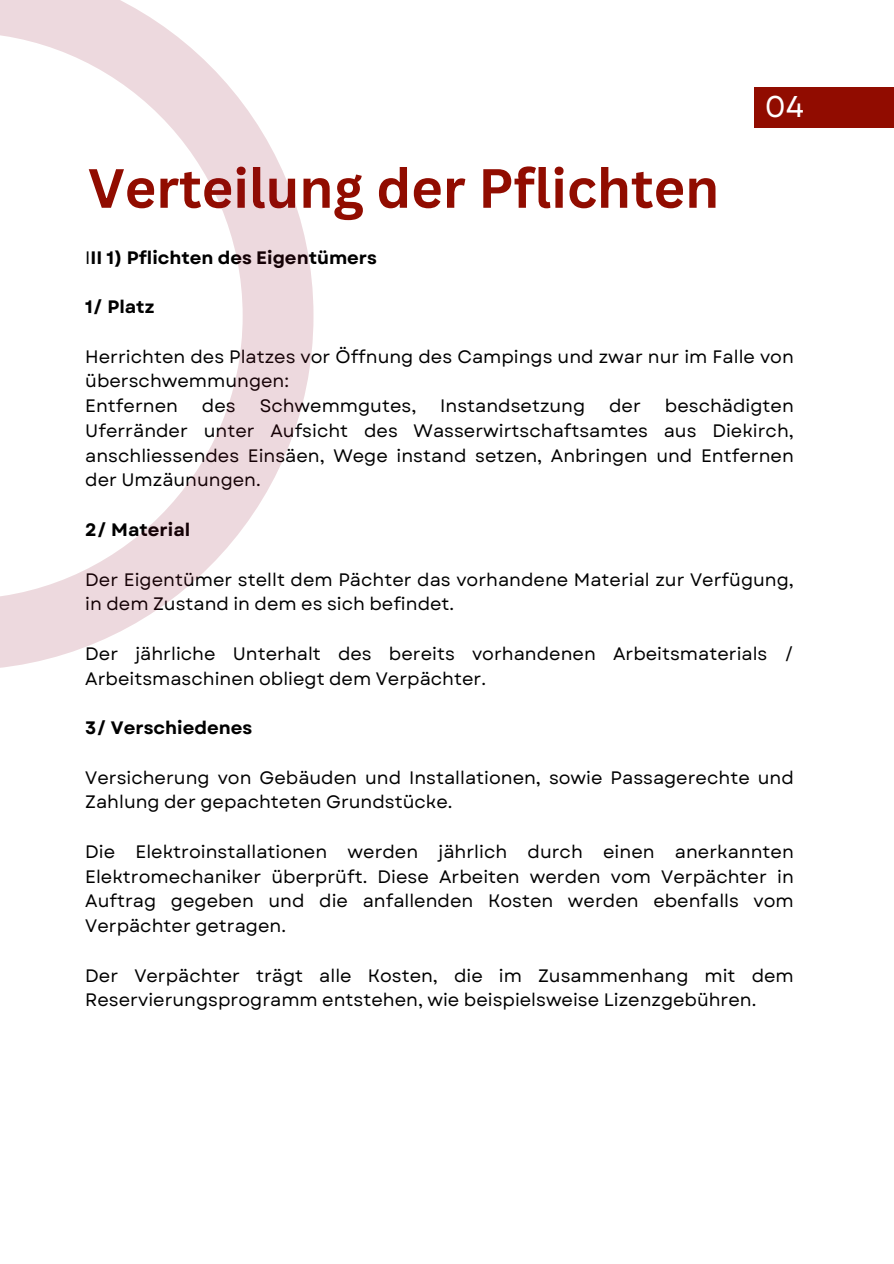
<style>
.page{position:relative;width:894px;height:1264px;background:#fff}
.page>*{position:absolute;margin:0;border:0;box-sizing:border-box;transform-origin:0 0}
.t1{font:700 54px "Canva Sans";color:#910c00}
.t2{font:30px "Garet";color:#fff}
.t3{font:18px/24.8px "Garet";color:#000}
.t4{font:700 18px "Garet";color:#000}
.s1{font-weight:400}
</style>
<div class="page">
<div style="left:754px;top:87px;width:139px;height:40px;background:#910c00"></div>
<svg style="left:0;top:0;width:313px;height:668px"></svg>
<p class="t1" style="left:88px;top:150px;width:632px">Verteilung der Pflichten</p>
<p class="t2" style="left:764px;top:85px;width:41px">04</p>
<p class="t4" style="left:85px;top:244px;width:293px"><span class="s1">I</span>II 1) Pflichten des Eigentümers</p>
<h1 class="t4" style="left:85px;top:294px;width:71px">1/ Platz</h1>
<p class="t3" style="left:85px;top:344px;width:710px">Herrichten des Platzes vor Öffnung des Campings und zwar nur im Falle von überschwemmungen:</p>
<h2 class="t3" style="left:85px;top:393px;width:94px">Entfernen</h2>
<h2 class="t3" style="left:202px;top:393px;width:35px">des</h2>
<h2 class="t3" style="left:259px;top:393px;width:158px">Schwemmgutes,</h2>
<h2 class="t3" style="left:440px;top:393px;width:146px">Instandsetzung</h2>
<h2 class="t3" style="left:609px;top:393px;width:33px">der</h2>
<h2 class="t3" style="left:85px;top:393px;width:710px;text-align:justify;text-indent:579px">beschädigten Uferränder unter Aufsicht des Wasserwirtschaftsamtes aus Diekirch, anschliessendes Einsäen, Wege instand setzen, Anbringen und Entfernen der Umzäunungen.</h2>
<p class="t4" style="left:85px;top:516px;width:106px">2/ Material</p>
<p class="t3" style="left:85px;top:567px;width:710px">Der Eigentümer stellt dem Pächter das vorhandene Material zur Verfügung, in dem Zustand in dem es sich befindet.</p>
<h2 class="t3" style="left:85px;top:641px;width:710px">Der jährliche Unterhalt des bereits vorhandenen Arbeitsmaterials /<br>Arbeitsmaschinen obliegt dem Verpächter.</h2>
<p class="t4" style="left:85px;top:714px;width:168px">3/ Verschiedenes</p>
<p class="t3" style="left:85px;top:765px;width:710px">Versicherung von Gebäuden und Installationen, sowie Passagerechte und<br>Zahlung der gepachteten Grundstücke.</p>
<h2 class="t3" style="left:85px;top:839px;width:710px;text-align:justify">Die Elektroinstallationen werden jährlich durch einen anerkannten Elektromechaniker überprüft. Diese Arbeiten werden vom Verpächter in Auftrag gegeben und die anfallenden Kosten werden ebenfalls vom Verpächter getragen.</h2>
<p class="t3" style="left:85px;top:963px;width:710px">Der Verpächter trägt alle Kosten, die im Zusammenhang mit dem<br>Reservierungsprogramm entstehen, wie beispielsweise Lizenzgebühren.</p>
</div>
